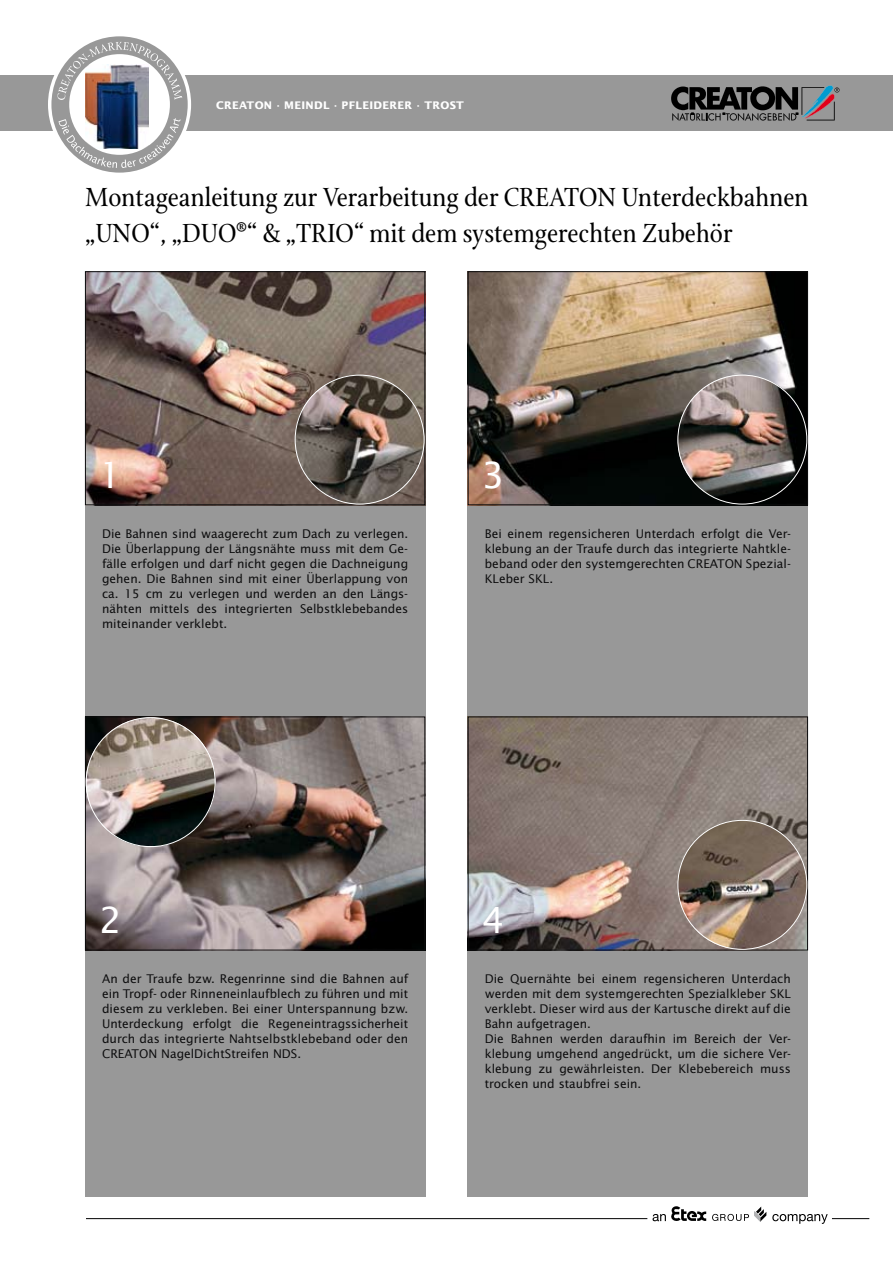
<style>
.page{position:relative;width:893px;height:1263px;background:#fff}
.page>*{position:absolute;margin:0;border:0;box-sizing:border-box;transform-origin:0 0}
.t1{font:36px "Lucida Sans";color:#fff}
.t2{font:28.35px/36px "Stone Print";color:#000}
.t3{font:12px/15px "Lucida Sans";color:#0c0c0d;text-align:justify}
.t4{font:700 10.5px "Lucida Sans";letter-spacing:.03em;color:#fff}
</style>
<div class="page">
<div style="left:0;top:76px;width:893px;height:55px;background:#989898"></div>
<hr style="left:832px;top:1218px;width:37px;height:1px;background:#000">
<hr style="left:85px;top:1218px;width:562px;height:1px;background:#000">
<svg style="left:652px;top:1206px;width:176px;height:18px"></svg>
<svg style="left:671px;top:85px;width:168px;height:36px"></svg>
<svg style="left:51px;top:36px;width:137px;height:137px"></svg>
<div style="left:468px;top:271px;width:340px;height:926px;background:#989898"></div>
<img style="left:470px;top:718px;width:336px;height:230px">
<div style="left:468px;top:716px;width:340px;height:234px;border:1px solid #0c0c0d"></div>
<img style="left:470px;top:273px;width:336px;height:230px">
<div style="left:468px;top:271px;width:340px;height:234px;border:1px solid #0c0c0d"></div>
<div style="left:85px;top:271px;width:340px;height:926px;background:#989898"></div>
<img style="left:87px;top:273px;width:336px;height:230px">
<div style="left:85px;top:271px;width:340px;height:234px;border:1px solid #0c0c0d"></div>
<img style="left:87px;top:718px;width:336px;height:230px">
<div style="left:85px;top:716px;width:340px;height:234px;border:1px solid #0c0c0d"></div>
<img style="left:677px;top:820px;width:130px;height:130px;border-radius:50%">
<img style="left:295px;top:375px;width:129px;height:129px;border-radius:50%">
<img style="left:86px;top:717px;width:129px;height:129px;border-radius:50%">
<img style="left:677px;top:375px;width:130px;height:129px;border-radius:50%">
<p class="t4" style="left:216px;top:99px;width:249px">CREATON · MEINDL · PFLEIDERER · TROST</p>
<h2 class="t2" style="left:85px;top:179px;width:725px">Montageanleitung zur Verarbeitung der CREATON Unterdeckbahnen „UNO“, „DUO<sup>®</sup>“ &amp; „TRIO“ mit dem systemgerechten Zubehör</h2>
<h1 class="t1" style="left:99px;top:453px;width:24px">1</h1>
<h1 class="t1" style="left:482px;top:453px;width:24px">3</h1>
<p class="t3" style="left:102px;top:526px;width:308px">Die Bahnen sind waagerecht zum Dach zu verlegen.<br>Die Überlappung der Längsnähte muss mit dem Ge&shy;fälle erfolgen und darf nicht gegen die Dachneigung gehen. Die Bahnen sind mit einer Überlappung von ca. 15 cm zu verlegen und werden an den Längs&shy;nähten mittels des integrierten Selbstklebebandes miteinander verklebt.</p>
<p class="t3" style="left:485px;top:526px;width:308px">Bei einem regensicheren Unterdach erfolgt die Ver&shy;klebung an der Traufe durch das integrierte Nahtkle&shy;beband oder den systemgerechten CREATON Spezial&shy;kleber SKL.</p>
<h1 class="t1" style="left:99px;top:898px;width:24px">2</h1>
<p class="t3" style="left:102px;top:971px;width:308px">An der Traufe bzw. Regenrinne sind die Bahnen auf ein Tropf- oder Rinneneinlaufblech zu führen und mit diesem zu verkleben. Bei einer Unterspannung bzw.<br>Unterdeckung erfolgt die Regeneintragssicherheit durch das integrierte Nahtselbstklebeband oder den CREATON NagelDichtStreifen NDS.</p>
<h1 class="t1" style="left:482px;top:898px;width:24px">4</h1>
<p class="t3" style="left:485px;top:971px;width:308px;text-align:left">Die Quernähte bei einem regensicheren Unterdach werden mit dem systemgerechten Spezialkleber SKL verklebt. Dieser wird aus der Kartusche direkt auf die Bahn aufgetragen.<br>Die Bahnen werden daraufhin im Bereich der Ver&shy;klebung um-gehend angedrückt, um die sichere Ver&shy;klebung zu gewährleisten. Der Klebebereich muss trocken und staubfrei sein.</p>
</div>
